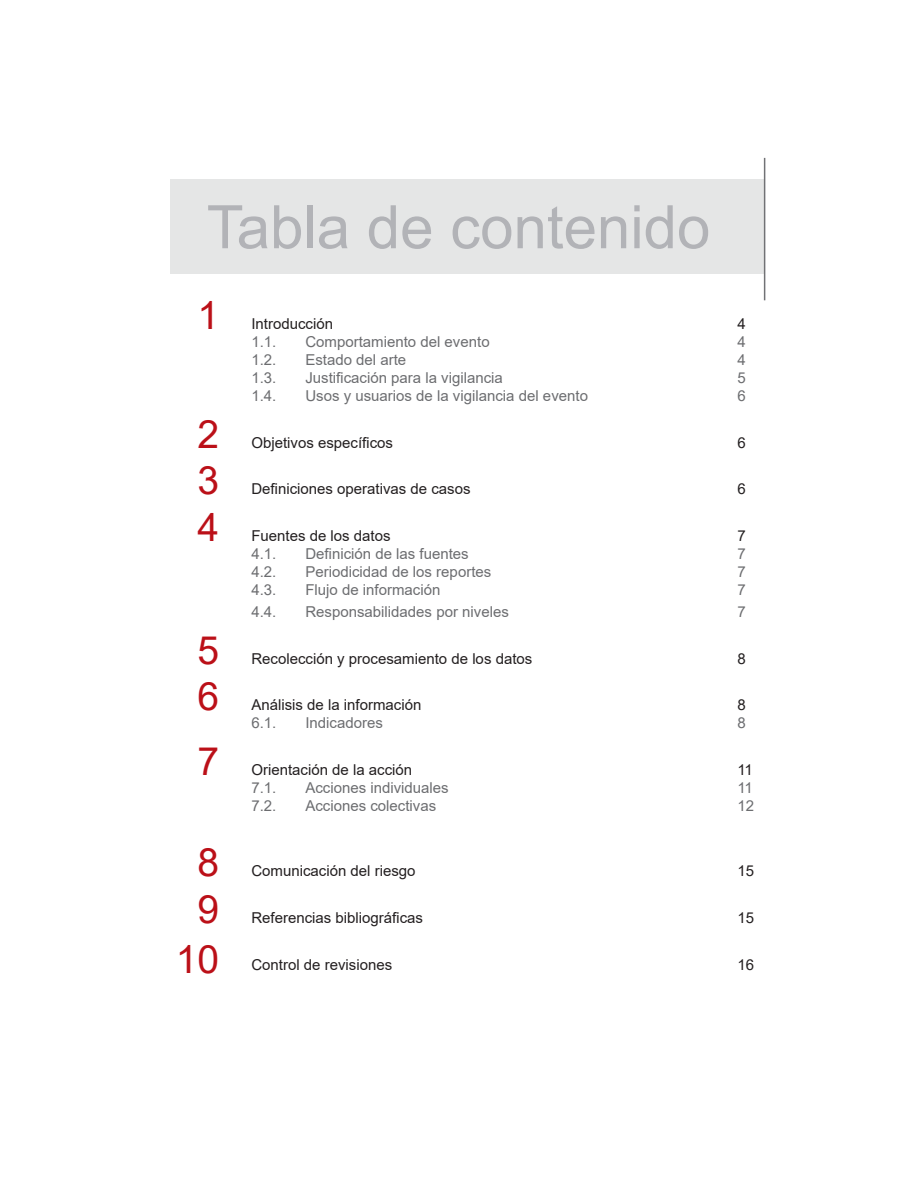
<style>
.page{position:relative;width:918px;height:1188px;background:#fff}
.page>*{position:absolute;margin:0;border:0;box-sizing:border-box;transform-origin:0 0}
.t1{font:60px "Arial";color:#b2b3b7}
.t2{font:39px "Arial";color:#bb1018}
.t3{font:15px "Arial";color:#6c6d70}
.t4{font:15px "Arial";color:#231f20}
</style>
<div class="page">
<hr style="left:764px;top:158px;width:1px;height:142px;background:#717275">
<h1 class="t1" style="left:207px;top:186px;width:505px">Tabla de contenido</h1>
<h2 class="t2" style="left:197px;top:288px;width:23px">1</h2>
<h2 class="t2" style="left:197px;top:407px;width:23px">2</h2>
<h2 class="t2" style="left:197px;top:454px;width:23px">3</h2>
<h2 class="t2" style="left:197px;top:501px;width:23px">4</h2>
<h2 class="t2" style="left:197px;top:623px;width:23px">5</h2>
<h2 class="t2" style="left:197px;top:670px;width:23px">6</h2>
<h2 class="t2" style="left:197px;top:735px;width:23px">7</h2>
<h2 class="t2" style="left:197px;top:835px;width:23px">8</h2>
<h2 class="t2" style="left:197px;top:882px;width:23px">9</h2>
<h2 class="t2" style="left:176px;top:932px;width:45px">10</h2>
<p class="t4" style="left:251px;top:313px;width:83px">Introducción</p>
<p class="t4" style="left:737px;top:313px;width:10px">4</p>
<p class="t3" style="left:251px;top:331px;width:27px">1.1.</p>
<p class="t3" style="left:305px;top:331px;width:186px">Comportamiento del evento</p>
<p class="t3" style="left:737px;top:331px;width:10px">4</p>
<p class="t3" style="left:251px;top:349px;width:27px">1.2.</p>
<p class="t3" style="left:305px;top:349px;width:102px">Estado del arte</p>
<p class="t3" style="left:737px;top:349px;width:10px">4</p>
<p class="t3" style="left:251px;top:367px;width:27px">1.3.</p>
<p class="t3" style="left:305px;top:367px;width:199px">Justificación para la vigilancia</p>
<p class="t3" style="left:737px;top:367px;width:10px">5</p>
<p class="t3" style="left:251px;top:385px;width:27px">1.4.</p>
<p class="t3" style="left:305px;top:385px;width:284px">Usos y usuarios de la vigilancia del evento</p>
<p class="t3" style="left:737px;top:385px;width:10px">6</p>
<p class="t4" style="left:251px;top:432px;width:143px">Objetivos específicos</p>
<p class="t4" style="left:737px;top:432px;width:10px">6</p>
<p class="t4" style="left:251px;top:479px;width:221px">Definiciones operativas de casos</p>
<p class="t4" style="left:737px;top:479px;width:10px">6</p>
<p class="t4" style="left:251px;top:526px;width:141px">Fuentes de los datos</p>
<p class="t4" style="left:737px;top:526px;width:10px">7</p>
<p class="t3" style="left:251px;top:544px;width:27px">4.1.</p>
<p class="t3" style="left:305px;top:544px;width:165px">Definición de las fuentes</p>
<p class="t3" style="left:737px;top:544px;width:10px">7</p>
<p class="t3" style="left:251px;top:562px;width:27px">4.2.</p>
<p class="t3" style="left:305px;top:562px;width:187px">Periodicidad de los reportes</p>
<p class="t3" style="left:737px;top:562px;width:10px">7</p>
<p class="t3" style="left:251px;top:580px;width:27px">4.3.</p>
<p class="t3" style="left:305px;top:580px;width:137px">Flujo de información</p>
<p class="t3" style="left:737px;top:580px;width:10px">7</p>
<p class="t3" style="left:251px;top:601px;width:27px">4.4.</p>
<p class="t3" style="left:305px;top:601px;width:205px">Responsabilidades por niveles</p>
<p class="t3" style="left:737px;top:601px;width:10px">7</p>
<p class="t4" style="left:251px;top:648px;width:282px">Recolección y procesamiento de los datos</p>
<p class="t4" style="left:737px;top:648px;width:10px">8</p>
<p class="t4" style="left:251px;top:695px;width:172px">Análisis de la información</p>
<p class="t4" style="left:737px;top:695px;width:10px">8</p>
<p class="t3" style="left:251px;top:713px;width:27px">6.1.</p>
<p class="t3" style="left:305px;top:713px;width:79px">Indicadores</p>
<p class="t3" style="left:737px;top:713px;width:10px">8</p>
<p class="t4" style="left:251px;top:760px;width:162px">Orientación de la acción</p>
<p class="t4" style="left:737px;top:760px;width:17px">11</p>
<p class="t3" style="left:251px;top:778px;width:27px">7.1.</p>
<p class="t3" style="left:305px;top:778px;width:145px">Acciones individuales</p>
<p class="t3" style="left:737px;top:778px;width:17px">11</p>
<p class="t3" style="left:251px;top:796px;width:27px">7.2.</p>
<p class="t3" style="left:305px;top:796px;width:132px">Acciones colectivas</p>
<p class="t3" style="left:737px;top:796px;width:18px">12</p>
<p class="t4" style="left:251px;top:860px;width:166px">Comunicación del riesgo</p>
<p class="t4" style="left:737px;top:860px;width:18px">15</p>
<p class="t4" style="left:251px;top:907px;width:173px">Referencias bibliográficas</p>
<p class="t4" style="left:737px;top:907px;width:18px">15</p>
<p class="t4" style="left:251px;top:954px;width:142px">Control de revisiones</p>
<p class="t4" style="left:737px;top:954px;width:18px">16</p>
</div>
